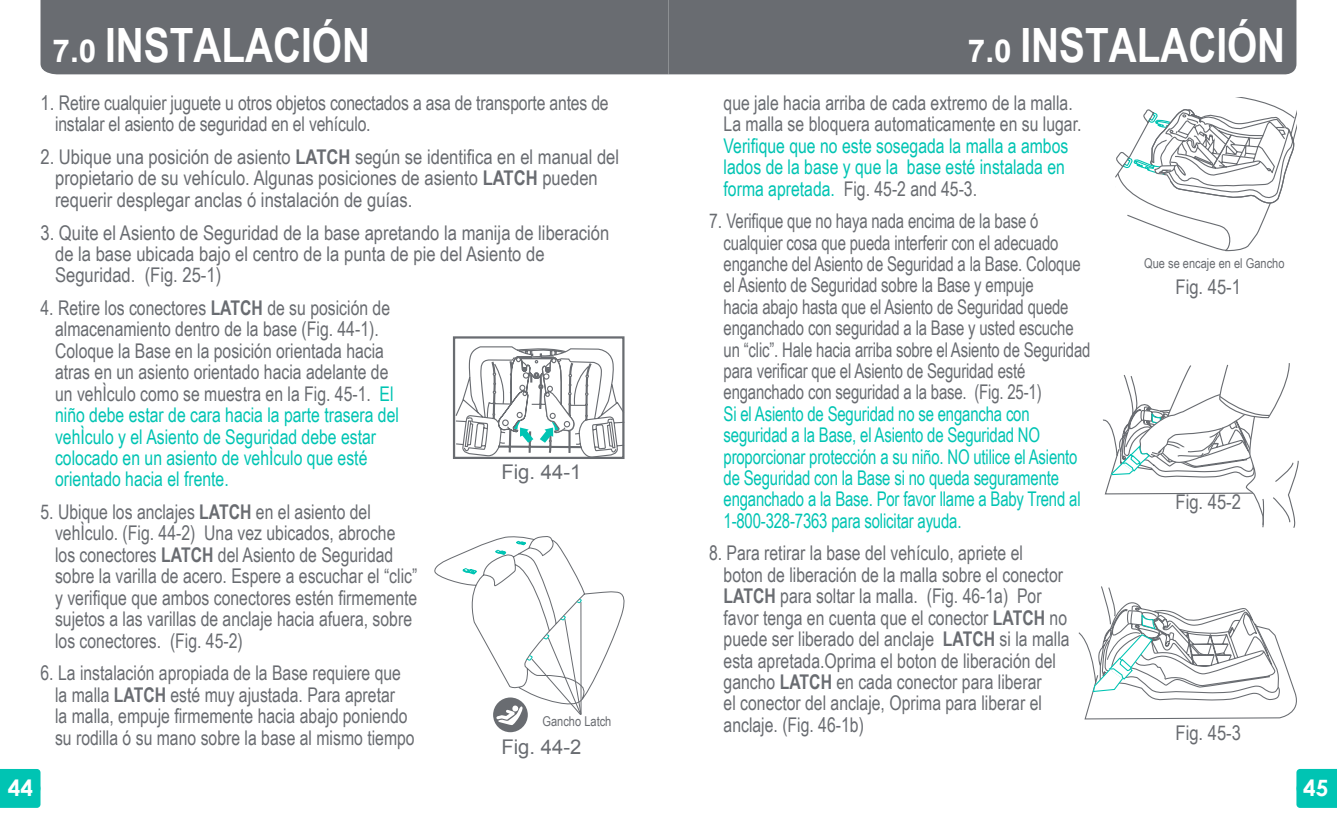
<style>
.page{position:relative;width:1337px;height:821px;background:#fff}
.page>*{position:absolute;margin:0;border:0;box-sizing:border-box;transform-origin:0 0}
.t1{font:700 47.25px "Arial Narrow";color:#fff}
.t2{font:700 22.5px "Century Gothic";color:#fff}
.t3{font:20.25px/21.4px "Arial Narrow";color:#696c71;scale:.95 1}
.t4{font:20.25px/21.4px "Arial Narrow";color:#696c71}
.t5{font:20.25px/21.4px "Arial Narrow";letter-spacing:-.01em;color:#00c4b3;scale:.9 1}
.t6{font:20.25px/21.4px "Arial Narrow";letter-spacing:-.01em;color:#00c4b3;scale:.95 1}
.t7{font:20.25px "Arial";color:#696c71}
.t8{font:13.5px "Arial Narrow";color:#696c71}
.s1{font-family:"Arial";font-size:31.5px}
.s2{font-weight:700}
.s3{color:#00c4b3}
.s4{color:#696c71}
</style>
<div class="page">
<div style="left:668px;top:0;width:628px;height:74px;background:#696c71"></div>
<div style="left:40px;top:0;width:628px;height:74px;background:#696c71"></div>
<div style="left:0;top:769px;width:40px;height:38px;background:#00c4b3"></div>
<div style="left:1296px;top:768px;width:40px;height:39px;background:#00c4b3"></div>
<div style="left:492px;top:696px;width:37px;height:36px;border:2px solid #fff;border-radius:50%"></div>
<div style="left:493px;top:697px;width:35px;height:34px;background:#696c71;border-radius:50%"></div>
<svg style="left:434px;top:536px;width:191px;height:189px"></svg>
<svg style="left:1115px;top:98px;width:181px;height:154px"></svg>
<svg style="left:1103px;top:363px;width:196px;height:165px"></svg>
<svg style="left:1078px;top:586px;width:219px;height:133px"></svg>
<div style="left:453px;top:336px;width:171px;height:123px;border:2px solid #696c71"></div>
<svg style="left:454px;top:345px;width:171px;height:113px"></svg>
<h1 class="t1" style="left:53px;top:9px;width:319px"><span class="s1">7.0</span> INSTALACIÓN</h1>
<h1 class="t1" style="left:968px;top:9px;width:319px"><span class="s1">7.0</span> INSTALACIÓN</h1>
<p class="t4" style="left:55px;top:91px;width:555px;text-indent:-15px">1. Retire cualquier juguete u otros objetos conectados a asa de transporte antes de instalar el asiento de seguridad en el vehículo.</p>
<p class="t4" style="left:55px;top:145px;width:565px;text-indent:-15px">2. Ubique una posición de asiento <span class="s2">LATCH</span> según se identifica en el manual del propietario de su vehículo. Algunas posiciones de asiento <span class="s2">LATCH</span> pueden requerir desplegar anclas ó instalación de guías.</p>
<p class="t4" style="left:55px;top:221px;width:556px;text-indent:-15px">3. Quite el Asiento de Seguridad de la base apretando la manija de liberación de la base ubicada bajo el centro de la punta de pie del Asiento de<br>Seguridad. (Fig. 25-1)</p>
<p class="t3" style="left:55px;top:296px;width:363px;text-indent:-15px">4. Retire los conectores <span class="s2">LATCH</span> de su posición de almacenamiento dentro de la base (Fig. 44-1).<br>Coloque la Base en la posición orientada hacia atras en un asiento orientado hacia adelante de un vehÌculo como se muestra en la Fig. 45-1. <span class="s3">El niño debe estar de cara hacia la parte trasera del vehÌculo y el Asiento de Seguridad debe estar colocado en un asiento de vehÌculo que esté orientado hacia el frente.</span></p>
<p class="t3" style="left:55px;top:500px;width:383px;text-indent:-15px">5. Ubique los anclajes <span class="s2">LATCH</span> en el asiento del vehÌculo. (Fig. 44-2) Una vez ubicados, abroche los conectores <span class="s2">LATCH</span> del Asiento de Seguridad sobre la varilla de acero. Espere a escuchar el “clic” y verifique que ambos conectores estén firmemente sujetos a las varillas de anclaje hacia afuera, sobre los conectores. (Fig. 45-2)</p>
<p class="t3" style="left:55px;top:661px;width:380px;text-indent:-15px">6. La instalación apropiada de la Base requiere que la malla <span class="s2">LATCH</span> esté muy ajustada. Para apretar<br>la malla, empuje firmemente hacia abajo poniendo su rodilla ó su mano sobre la base al mismo tiempo</p>
<p class="t3" style="left:723px;top:91px;width:378px">que jale hacia arriba de cada extremo de la malla.<br>La malla se bloquera automaticamente en su lugar.</p>
<p class="t6" style="left:723px;top:134px;width:364px">Verifique que no este sosegada la malla a ambos lados de la base y que la base esté instalada en forma apretada. <span class="s4">Fig. 45-2 and 45-3.</span></p>
<p class="t3" style="left:723px;top:209px;width:388px;text-indent:-15px">7. Verifique que no haya nada encima de la base ó cualquier cosa que pueda interferir con el adecuado enganche del Asiento de Seguridad a la Base. Coloque el Asiento de Seguridad sobre la Base y empuje<br>hacia abajo hasta que el Asiento de Seguridad quede enganchado con seguridad a la Base y usted escuche un “clic”. Hale hacia arriba sobre el Asiento de Seguridad para verificar que el Asiento de Seguridad esté enganchado con seguridad a la base. (Fig. 25-1)</p>
<p class="t5" style="left:723px;top:402px;width:398px">Si el Asiento de Seguridad no se engancha con seguridad a la Base, el Asiento de Seguridad NO proporcionar protección a su niño. NO utilice el Asiento de Seguridad con la Base si no queda seguramente enganchado a la Base. Por favor llame a Baby Trend al 1-800-328-7363 para solicitar ayuda.</p>
<p class="t3" style="left:723px;top:541px;width:366px;text-indent:-15px">8. Para retirar la base del vehículo, apriete el<br>boton de liberación de la malla sobre el conector <span class="s2">LATCH</span> para soltar la malla. (Fig. 46-1a) Por favor tenga en cuenta que el conector <span class="s2">LATCH</span> no puede ser liberado del anclaje <span class="s2">LATCH</span> si la malla esta apretada.Oprima el boton de liberación del gancho <span class="s2">LATCH</span> en cada conector para liberar<br>el conector del anclaje, Oprima para liberar el anclaje. (Fig. 46-1b)</p>
<p class="t8" style="left:1144px;top:253px;width:142px">Que se encaje en el Gancho</p>
<p class="t4" style="left:1175px;top:275px;width:67px">Fig. 45-1</p>
<p class="t7" style="left:501px;top:458px;width:81px">Fig. 44-1</p>
<p class="t4" style="left:1175px;top:490px;width:67px">Fig. 45-2</p>
<p class="t8" style="left:542px;top:711px;width:70px">Gancho Latch</p>
<p class="t4" style="left:1175px;top:721px;width:67px">Fig. 45-3</p>
<p class="t7" style="left:501px;top:733px;width:81px">Fig. 44-2</p>
<p class="t2" style="left:8px;top:773px;width:27px">44</p>
<p class="t2" style="left:1303px;top:773px;width:27px">45</p>
</div>
